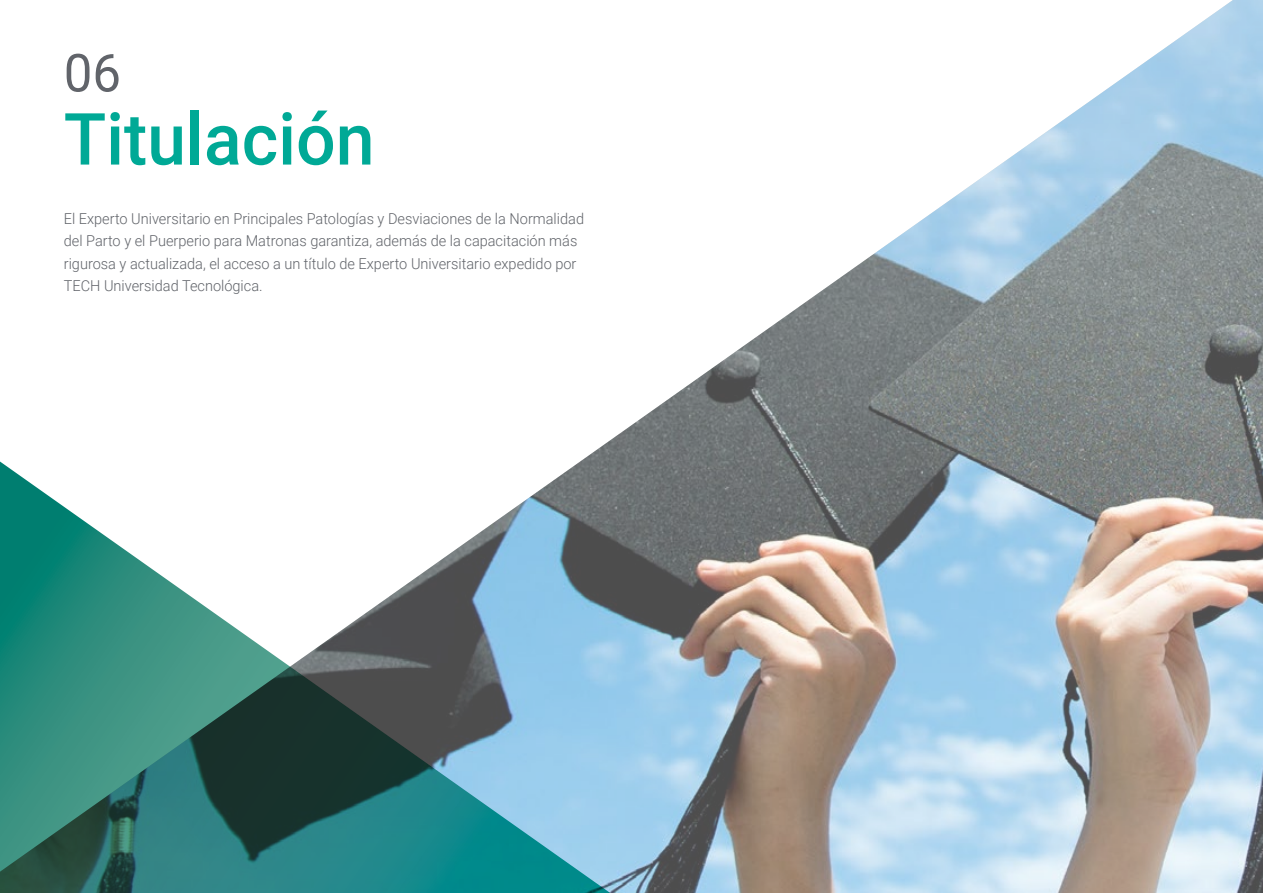
<style>
.page{position:relative;width:1263px;height:893px;background:#fff}
.page>*{position:absolute;margin:0;border:0;box-sizing:border-box;transform-origin:0 0}
.t1{font:500 72px "Roboto";color:#00a996}
.t2{font:52.5px "Roboto";color:#61646a}
.t3{font:300 15px/22.5px "Roboto";color:#61646a}
</style>
<div class="page">
<img style="left:602px;top:0;width:661px;height:893px">
<svg style="left:0;top:446px;width:640px;height:447px"></svg>
<h2 class="t2" style="left:64px;top:36px;width:59px">06</h2>
<h1 class="t1" style="left:64px;top:89px;width:312px">Titulación</h1>
<p class="t3" style="left:64px;top:207px;width:522px">El Experto Universitario en Principales Patologías y Desviaciones de la Normalidad del Parto y el Puerperio para Matronas garantiza, además de la capacitación más rigurosa y actualizada, el acceso a un título de Experto Universitario expedido por TECH Universidad Tecnológica.</p>
</div>
